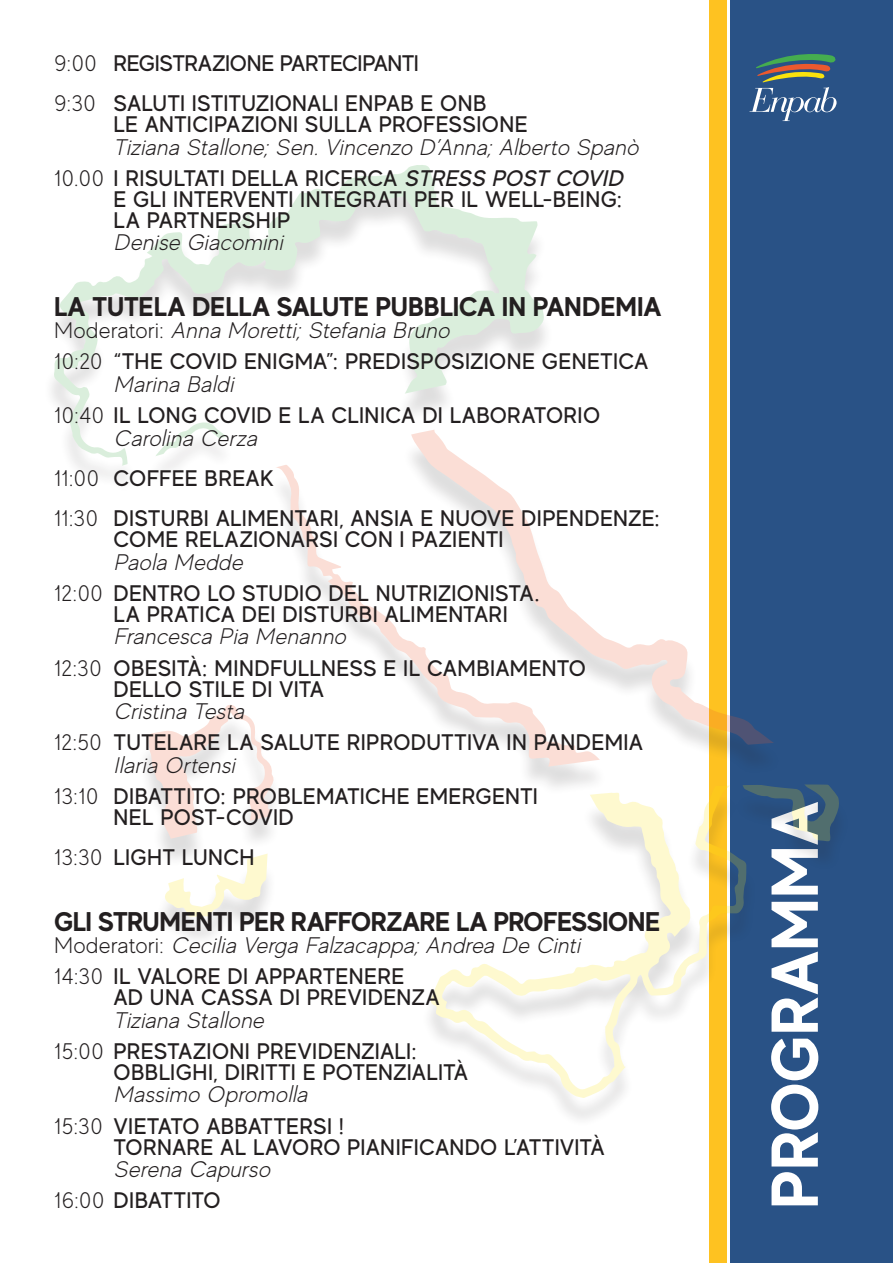
<style>
.page{position:relative;width:893px;height:1263px;background:#fff}
.page>*{position:absolute;margin:0;border:0;box-sizing:border-box;transform-origin:0 0}
.t1{font:700 66.15px "MADE Evolve Sans";color:#fff}
.t2{font:700 27px "MADE Evolve Sans";letter-spacing:-.015em;color:#231f20}
.t3{font:500 22.5px/21.8px "MADE Evolve Sans";letter-spacing:.005em;color:#231f20}
.t4{font:italic 300 22.5px "MADE Evolve Sans";color:#231f20}
.t5{font:500 22.5px "MADE Evolve Sans";letter-spacing:-.025em;color:#231f20}
.s1{font-weight:300}
.s2{font-weight:300;font-style:italic}
.s3{font-style:italic}
.s4{font-style:normal}
</style>
<div class="page">
<div style="left:709px;top:0;width:17px;height:1263px;background:#fec221"></div>
<div style="left:730px;top:0;width:163px;height:1263px;background:#295286"></div>
<svg style="left:749px;top:54px;width:88px;height:67px"></svg>
<div style="left:43px;top:174px;width:807px;height:954px;background:#231f20;opacity:.75"></div>
<svg style="left:53px;top:165px;width:466px;height:341px"></svg>
<svg style="left:53px;top:506px;width:466px;height:75px"></svg>
<p class="t5" style="left:54px;top:49px;width:366px"><span class="s1">9:00</span> REGISTRAZIONE PARTECIPANTI</p>
<p class="t3" style="left:114px;top:92px;width:532px;text-indent:-60px"><span class="s1">9:30</span> SALUTI ISTITUZIONALI ENPAB E ONB<br>LE ANTICIPAZIONI SULLA PROFESSIONE<br><span class="s2">Tiziana Stallone;Sen.Vincenzo D’Anna;Alberto Spanò</span></p>
<p class="t3" style="left:114px;top:167px;width:516px;text-indent:-60px"><span class="s1">10.00</span> I RISULTATI DELLA RICERCA <span class="s3">STRESS POST COVID<br></span>E GLI INTERVENTI INTEGRATI PER IL WELL-BEING:<br>LA PARTNERSHIP<br><span class="s2">Denise Giacomini</span></p>
<p class="t2" style="left:54px;top:289px;width:609px">LA TUTELA DELLA SALUTE PUBBLICA IN PANDEMIA</p>
<p class="t4" style="left:54px;top:317px;width:403px"><span class="s4">M o d e r a to r i :</span> Anna Moretti;Stefania Bruno</p>
<p class="t3" style="left:114px;top:350px;width:536px;line-height:22.5px;text-indent:-60px"><span class="s1">10:20</span> “THE COVID ENIGMA”: PREDISPOSIZIONE GENETICA<br><span class="s2">Marina Baldi</span></p>
<p class="t3" style="left:114px;top:403px;width:488px;line-height:22.5px;text-indent:-60px"><span class="s1">10:40</span> IL LONG COVID E LA CLINICA DI LABORATORIO<br><span class="s2">Carolina Cerza</span></p>
<p class="t3" style="left:54px;top:467px;width:221px"><span class="s1">11:00</span> COFFEE BREAK</p>
<p class="t3" style="left:114px;top:507px;width:548px;text-indent:-60px"><span class="s1">11:30</span> DISTURBI ALIMENTARI, ANSIA E NUOVE DIPENDENZE:<br>COME RELAZIONARSI CON I PAZIENTI<br><span class="s2">Paola Medde</span></p>
<p class="t3" style="left:114px;top:581px;width:428px;text-indent:-60px"><span class="s1">12:00</span> DENTRO LO STUDIO DEL NUTRIZIONISTA.<br>LA PRATICA DEI DISTURBI ALIMENTARI<br><span class="s2">Francesca Pia Menanno</span></p>
<p class="t3" style="left:114px;top:656px;width:474px;text-indent:-60px"><span class="s1">12:30</span> OBESITÀ: MINDFULLNESS E IL CAMBIAMENTO<br>DELLO STILE DI VITA<br><span class="s2">Cristina Testa</span></p>
<p class="t3" style="left:114px;top:730px;width:531px;line-height:22.5px;text-indent:-60px"><span class="s1">12:50</span> TUTELARE LA SALUTE RIPRODUTTIVA IN PANDEMIA<br><span class="s2">Ilaria Ortensi</span></p>
<p class="t3" style="left:114px;top:785px;width:426px;line-height:21px;text-indent:-60px"><span class="s1">13:10</span> DIBATTITO: PROBLEMATICHE EMERGENTI<br>NEL POST-COVID</p>
<p class="t3" style="left:54px;top:846px;width:202px"><span class="s1">13:30</span> LIGHT LUNCH</p>
<p class="t2" style="left:54px;top:904px;width:608px">GLI STRUMENTI PER RAFFORZARE LA PROFESSIONE</p>
<p class="t4" style="left:54px;top:931px;width:534px"><span class="s4">M o d e r a t o r i :</span> Cecilia Verga Falzacappa;Andrea De Cinti</p>
<p class="t3" style="left:114px;top:965px;width:328px;text-indent:-60px"><span class="s1">14:30</span> IL VALORE DI APPARTENERE<br>AD UNA CASSA DI PREVIDENZA<br><span class="s2">Tiziana Stallone</span></p>
<p class="t3" style="left:114px;top:1040px;width:356px;text-indent:-60px"><span class="s1">15:00</span> PRESTAZIONI PREVIDENZIALI:<br>OBBLIGHI, DIRITTI E POTENZIALITÀ<br><span class="s2">Massimo Opromolla</span></p>
<p class="t3" style="left:114px;top:1114px;width:493px;text-indent:-60px"><span class="s1">15:30</span> VIETATO ABBATTERSI !<br>TORNARE AL LAVORO PIANIFICANDO L’ATTIVITÀ<br><span class="s2">Serena Capurso</span></p>
<p class="t3" style="left:54px;top:1189px;width:168px"><span class="s1">16:00</span> DIBATTITO</p>
<p class="t1" style="left:753px;top:1209px;width:409px;rotate:-90deg">PROGRAMMA</p>
</div>
